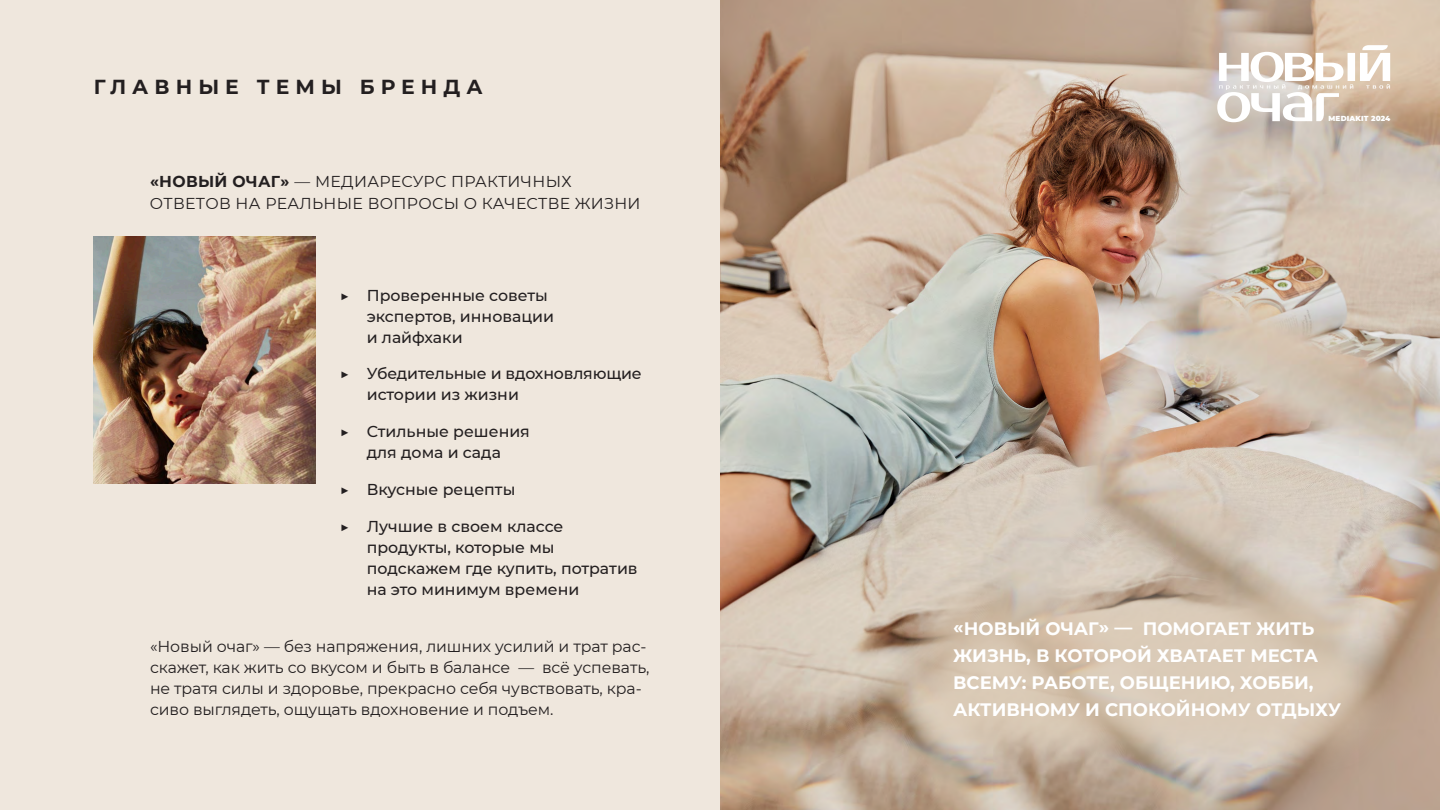
<style>
.page{position:relative;width:1440px;height:810px;background:#efe7dd}
.page>*{position:absolute;margin:0;border:0;box-sizing:border-box;transform-origin:0 0}
.t1{font:700 20.25px "Montserrat";letter-spacing:.3em;color:#231f20}
.t2{font:700 18px/27px "Montserrat";color:#fff}
.t3{font:500 15.75px/21px "Montserrat";color:#231f20}
.t4{font:15.75px/21px "Montserrat";letter-spacing:-.005em;color:#231f20}
.t5{font:15.75px "Montserrat";letter-spacing:.02em;color:#231f20}
.t6{font:900 7.27px "Montserrat";letter-spacing:.02em;color:#fff}
.s1{font-weight:700}
.s2{font-weight:600}
</style>
<div class="page">
<img style="left:720px;top:0;width:720px;height:810px">
<img style="left:94px;top:236px;width:222px;height:248px">
<div style="left:893px;top:558px;width:508px;height:222px;background:#dccab4;opacity:.75"></div>
<svg style="left:1217px;top:45px;width:173px;height:77px;background:#e1d5c9"></svg>
<p class="t1" style="left:94px;top:72px;width:390px">ГЛАВНЫЕ ТЕМЫ БРЕНДА</p>
<p class="t5" style="left:150px;top:170px;width:423px"><span class="s1">«НОВЫЙ ОЧАГ»</span> — МЕДИАРЕСУРС ПРАКТИЧНЫХ</p>
<p class="t5" style="left:150px;top:193px;width:492px">ОТВЕТОВ НА РЕАЛЬНЫЕ ВОПРОСЫ О КАЧЕСТВЕ ЖИЗНИ</p>
<p class="t3" style="left:367px;top:284px;width:189px;text-indent:-27px"><span class="s2">▶</span> Проверенные советы экспертов, инновации и лайфхаки</p>
<p class="t3" style="left:367px;top:363px;width:277px;text-indent:-27px"><span class="s2">▶</span> Убедительные и вдохновляющие истории из жизни</p>
<p class="t3" style="left:340px;top:420px;width:192px;text-align:center"><span class="s2">▶</span> Стильные решения для дома и сада</p>
<p class="t3" style="left:340px;top:478px;width:177px"><span class="s2">▶</span> Вкусные рецепты</p>
<p class="t3" style="left:367px;top:515px;width:272px;text-indent:-27px"><span class="s2">▶</span> Лучшие в своем классе продукты, которые мы подскажем где купить, потратив на это минимум времени</p>
<p class="t4" style="left:150px;top:635px;width:501px">«Новый очаг» — без напряжения, лишних усилий и трат рас&shy;скажет, как жить со вкусом и быть в балансе — всё успевать, не тратя силы и здоровье, прекрасно себя чувствовать, кра&shy;сиво выглядеть, ощущать вдохновение и подъем.</p>
<p class="t6" style="left:1329px;top:113px;width:63px">MEDIAKIT 2024</p>
<p class="t2" style="left:953px;top:615px;width:389px">«НОВЫЙ ОЧАГ» — ПОМОГАЕТ ЖИТЬ<br>ЖИЗНЬ, В КОТОРОЙ ХВАТАЕТ МЕСТА<br>ВСЕМУ: РАБОТЕ, ОБЩЕНИЮ, ХОББИ,<br>АКТИВНОМУ И СПОКОЙНОМУ ОТДЫХУ</p>
</div>
